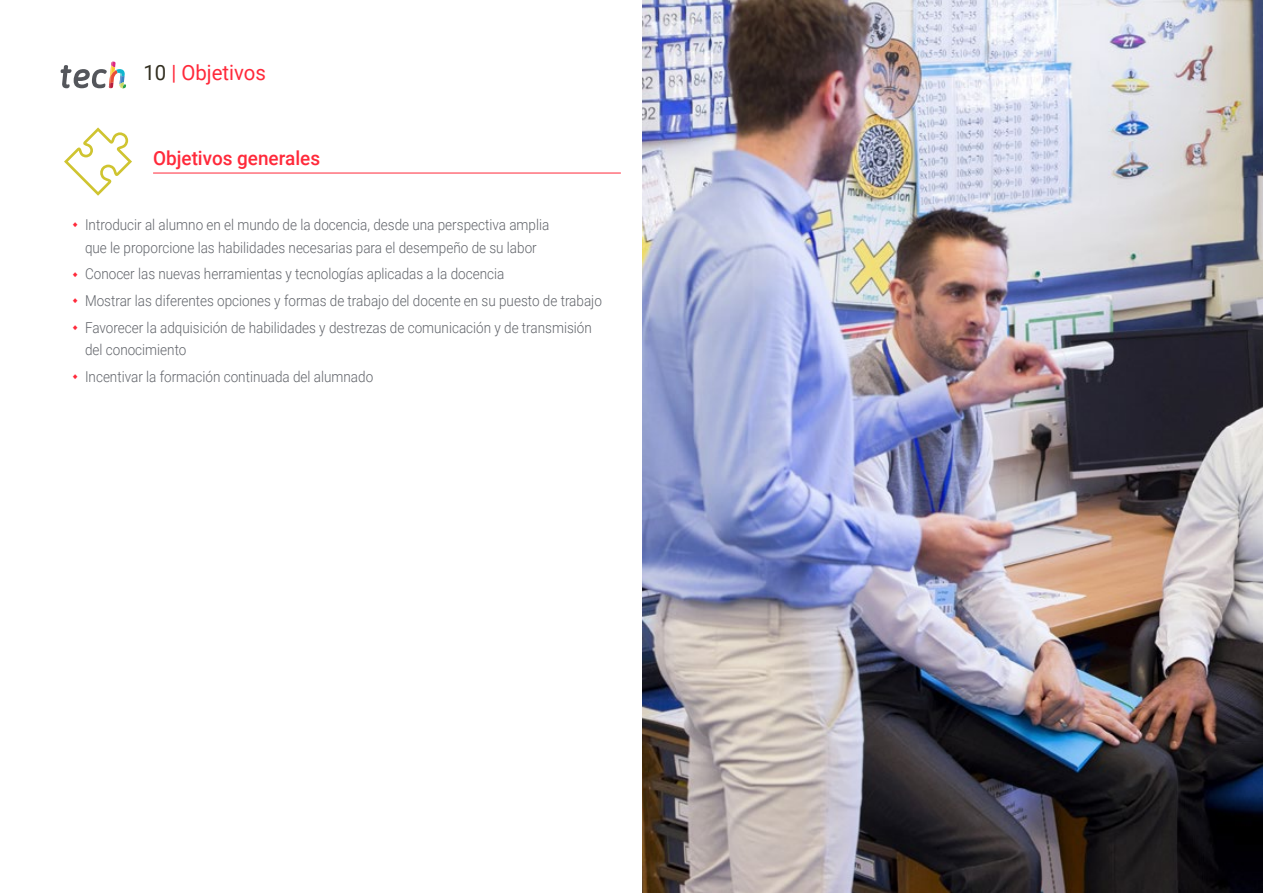
<style>
.page{position:relative;width:1263px;height:893px;background:#fff}
.page>*{position:absolute;margin:0;border:0;box-sizing:border-box;transform-origin:0 0}
.t1{font:21px "Roboto";color:#ff293a}
.t2{font:500 19.5px "Roboto";color:#ff293a}
.t3{font:300 15px/26.7px "Roboto";color:#61646a;scale:.9 1}
.s1{color:#312e20}
</style>
<div class="page">
<img style="left:642px;top:0;width:621px;height:893px">
<hr style="left:153px;top:173px;width:468px;height:1px;background:#ff293a">
<svg style="left:64px;top:127px;width:68px;height:69px"></svg>
<svg style="left:61px;top:62px;width:65px;height:27px"></svg>
<h1 class="t1" style="left:144px;top:57px;width:124px"><span class="s1">10</span> | Objetivos</h1>
<h2 class="t2" style="left:153px;top:144px;width:169px">Objetivos generales</h2>
<p class="t3" style="left:85px;top:213px;width:517px;line-height:22.5px">Introducir al alumno en el mundo de la docencia, desde una perspectiva amplia que le proporcione las habilidades necesarias para el desempeño de su labor</p>
<p class="t3" style="left:85px;top:260px;width:576px">Conocer las nuevas herramientas y tecnologías aplicadas a la docencia<br>Mostrar las diferentes opciones y formas de trabajo del docente en su puesto de trabajo<br>Favorecer la adquisición de habilidades y destrezas de comunicación y de transmisión</p>
<p class="t3" style="left:85px;top:336px;width:322px">del conocimiento<br>Incentivar la formación continuada del alumnado</p>
</div>
